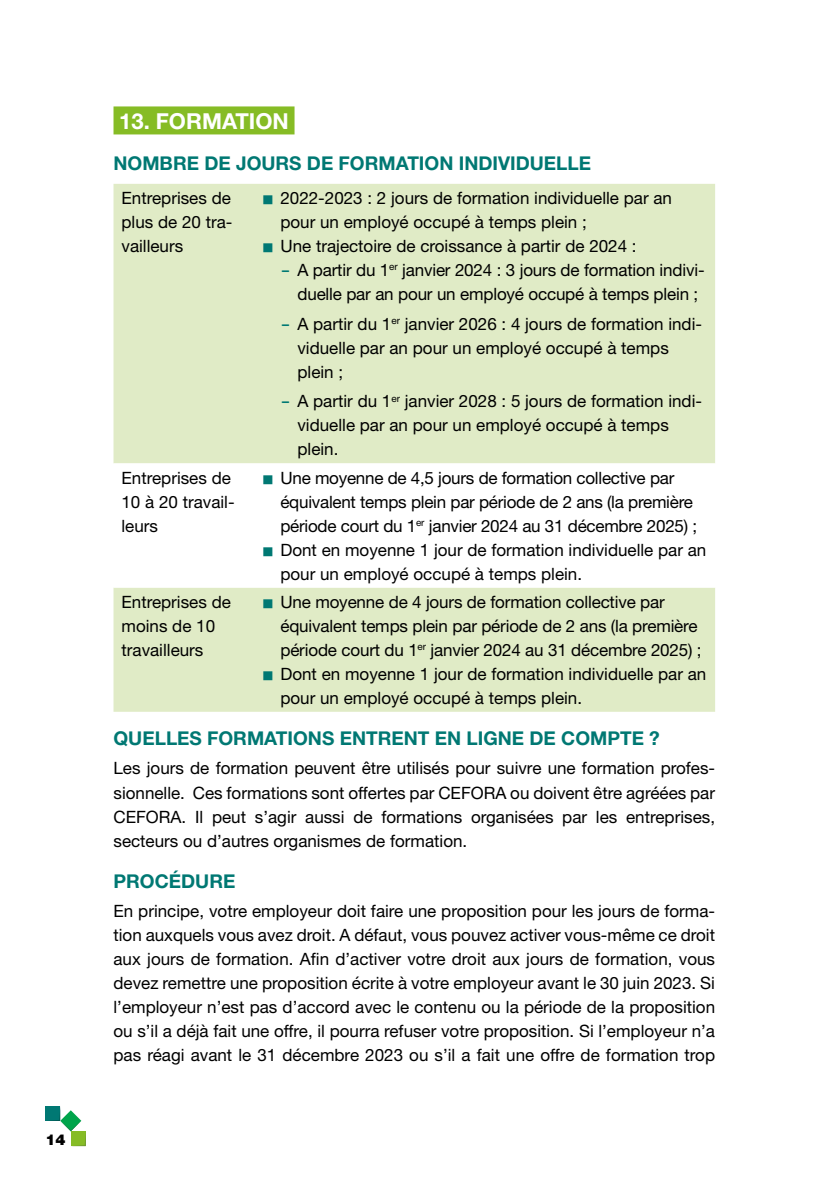
<style>
.page{position:relative;width:840px;height:1191px;background:#fff}
.page>*{position:absolute;margin:0;border:0;box-sizing:border-box;transform-origin:0 0}
.t1{font:700 22px "Helvetica Neue LT Std";color:#fff}
.t2{font:700 19px "Helvetica Neue LT Std";color:#007873}
.t3{font:17px/24px "Helvetica Neue LT Pro";color:#000}
.t4{font:900 15px "Helvetica Neue LT Std";color:#000}
.t5{font:7.6px "Helvetica Neue";color:#007873;scale:1.19 1}
.s1{font-family:"Courier New";font-weight:700;color:#007873}
</style>
<div class="page">
<svg style="left:45px;top:1106px;width:41px;height:40px"></svg>
<div style="left:113px;top:106px;width:181px;height:28px;background:#86bc25"></div>
<div style="left:113px;top:184px;width:601px;height:528px;background:#e0ebc6"></div>
<svg style="left:113px;top:463px;width:601px;height:124px"></svg>
<p class="t4" style="left:45px;top:1130px;width:22px">14</p>
<p class="t1" style="left:119px;top:108px;width:171px">13. FORMATION</p>
<p class="t2" style="left:113px;top:152px;width:479px">NOMBRE DE JOURS DE FORMATION INDIVIDUELLE</p>
<p class="t3" style="left:121px;top:185px;width:112px;text-align:justify">Entreprises de plus de 20 tra&shy;vailleurs</p>
<p class="t5" style="left:263px;top:194px;width:9px">█</p>
<p class="t3" style="left:280px;top:185px;width:393px">2022-2023 : 2 jours de formation individuelle par an pour un employé occupé à temps plein ;</p>
<p class="t5" style="left:263px;top:242px;width:9px">█</p>
<p class="t3" style="left:280px;top:233px;width:357px">Une trajectoire de croissance à partir de 2024 :</p>
<p class="t3" style="left:297px;top:257px;width:408px;text-indent:-17px"><span class="s1">-</span> A partir du 1<sup>er</sup> janvier 2024 : 3 jours de formation indivi&shy;duelle par an pour un employé occupé à temps plein ;</p>
<p class="t3" style="left:297px;top:311px;width:406px;text-indent:-17px"><span class="s1">-</span> A partir du 1<sup>er</sup> janvier 2026 : 4 jours de formation indi&shy;viduelle par an pour un employé occupé à temps plein ;</p>
<p class="t3" style="left:297px;top:389px;width:406px;text-indent:-17px"><span class="s1">-</span> A partir du 1<sup>er</sup> janvier 2028 : 5 jours de formation indi&shy;viduelle par an pour un employé occupé à temps plein.</p>
<p class="t3" style="left:121px;top:465px;width:115px">Entreprises de<br>10 à 20 travail&shy;leurs</p>
<p class="t5" style="left:263px;top:473px;width:9px">█</p>
<p class="t3" style="left:280px;top:465px;width:418px">Une moyenne de 4,5 jours de formation collective par équivalent temps plein par période de 2 ans (la première période court du 1<sup>er</sup> janvier 2024 au 31 décembre 2025) ;</p>
<p class="t5" style="left:263px;top:545px;width:9px">█</p>
<p class="t3" style="left:280px;top:537px;width:427px">Dont en moyenne 1 jour de formation individuelle par an pour un employé occupé à temps plein.</p>
<p class="t3" style="left:121px;top:589px;width:111px">Entreprises de moins de 10 travailleurs</p>
<p class="t5" style="left:263px;top:597px;width:9px">█</p>
<p class="t3" style="left:280px;top:589px;width:422px">Une moyenne de 4 jours de formation collective par équivalent temps plein par période de 2 ans (la première période court du 1<sup>er</sup> janvier 2024 au 31 décembre 2025) ;</p>
<p class="t5" style="left:263px;top:669px;width:9px">█</p>
<p class="t3" style="left:280px;top:661px;width:427px">Dont en moyenne 1 jour de formation individuelle par an pour un employé occupé à temps plein.</p>
<p class="t2" style="left:113px;top:726px;width:547px">QUELLES FORMATIONS ENTRENT EN LIGNE DE COMPTE ?</p>
<p class="t3" style="left:113px;top:756px;width:603px;text-align:justify">Les jours de formation peuvent être utilisés pour suivre une formation profes&shy;sionnelle. Ces formations sont offertes par CEFORA ou doivent être agréées par CEFORA. Il peut s’agir aussi de formations organisées par les entreprises, secteurs ou d’autres organismes de formation.</p>
<p class="t2" style="left:113px;top:869px;width:123px">PROCÉDURE</p>
<p class="t3" style="left:113px;top:898px;width:602px;text-align:justify">En principe, votre employeur doit faire une proposition pour les jours de forma&shy;tion auxquels vous avez droit. A défaut, vous pouvez activer vous-même ce droit aux jours de formation. Afin d’activer votre droit aux jours de formation, vous devez remettre une proposition écrite à votre employeur avant le 30 juin 2023. Si l’employeur n’est pas d’accord avec le contenu ou la période de la proposition ou s’il a déjà fait une offre, il pourra refuser votre proposition. Si l’employeur n’a pas réagi avant le 31 décembre 2023 ou s’il a fait une offre de formation trop</p>
</div>
